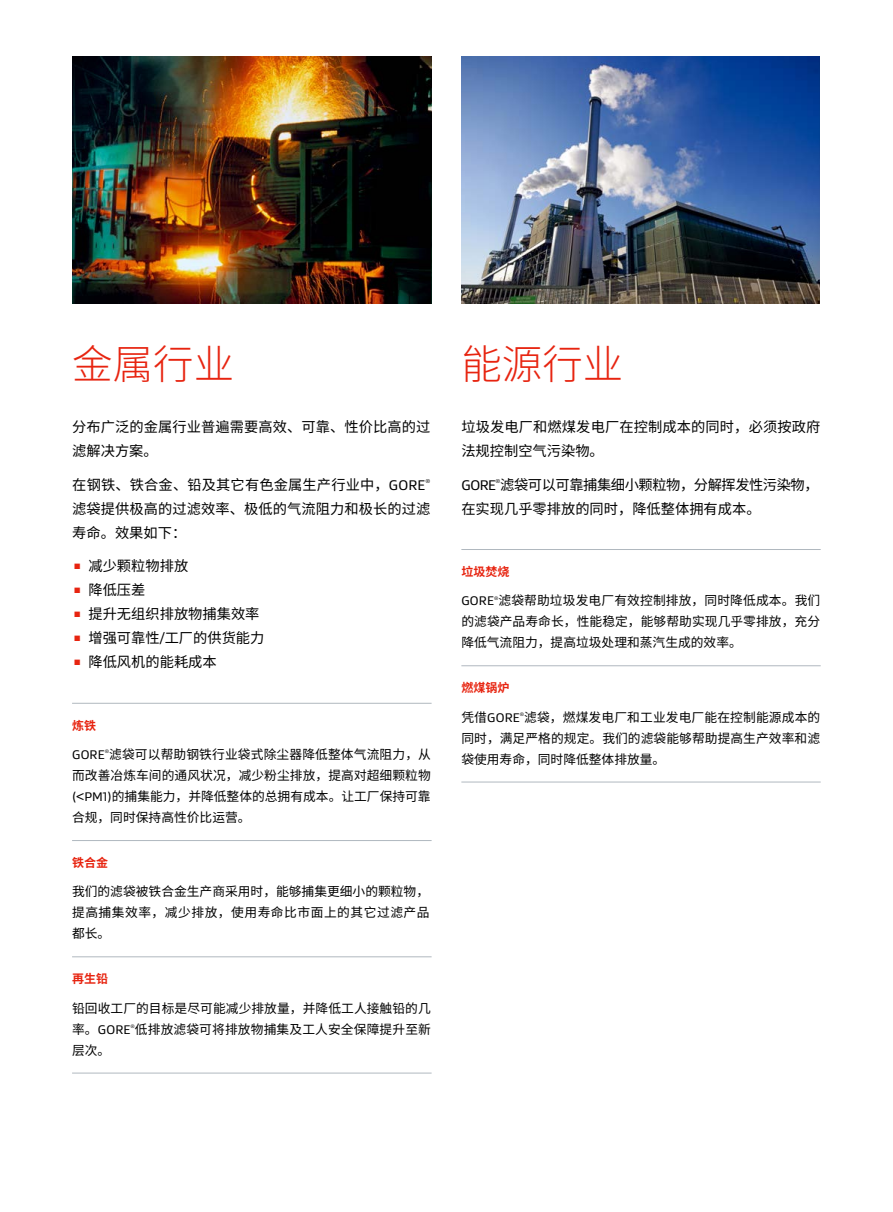
<style>
.page{position:relative;width:893px;height:1212px;background:#fff}
.page>*{position:absolute;margin:0;border:0;box-sizing:border-box;transform-origin:0 0}
.t1{font:300 40.5px "Noto Sans CJ Ksc";color:#e72410}
.t2{font:14.25px/24px "Noto Sans CJ Ksc";color:#000}
.t3{font:14.25px "Noto Sans CJ Ksc";letter-spacing:-.03em;color:#000}
.t4{font:12.75px/21px "Noto Sans CJ Ksc";letter-spacing:.005em;color:#000}
.t5{font:700 12px "Noto Sans CJ Ksc";color:#e72410}
.t6{font:5.7px "Gore Gustan";color:#000}
.t7{font:5.1px "Gore Gustan";color:#000}
.s1{font-family:"Gore Gustan"}
</style>
<div class="page">
<hr style="left:461px;top:549px;width:360px;height:1px;background:#b0b8bf">
<hr style="left:461px;top:665px;width:360px;height:1px;background:#b0b8bf">
<hr style="left:461px;top:782px;width:360px;height:1px;background:#b0b8bf">
<img style="left:461px;top:56px;width:358px;height:247px">
<hr style="left:72px;top:703px;width:360px;height:1px;background:#b0b8bf">
<hr style="left:72px;top:840px;width:360px;height:1px;background:#b0b8bf">
<hr style="left:72px;top:956px;width:360px;height:1px;background:#b0b8bf">
<hr style="left:72px;top:1073px;width:360px;height:1px;background:#b0b8bf">
<img style="left:72px;top:56px;width:360px;height:247px">
<h1 class="t1" style="left:72px;top:341px;width:163px">金属行业</h1>
<p class="t2" style="left:72px;top:415px;width:359px">分布广泛的金属行业普遍需要高效、可靠、性价比高的过滤解决方案。</p>
<p class="t2" style="left:72px;top:473px;width:355px">在钢铁、铁合金、铅及其它有色金属生产行业中，<span class="s1">GORE</span></p>
<p class="t6" style="left:425px;top:477px;width:6px">®</p>
<p class="t2" style="left:72px;top:497px;width:359px">滤袋提供极高的过滤效率、极低的气流阻力和极长的过滤寿命。效果如下：</p>
<p class="t2" style="left:72px;top:554px;width:117px"><sup>▪</sup> 减少颗粒物排放</p>
<p class="t2" style="left:72px;top:578px;width:75px"><sup>▪</sup> 降低压差</p>
<p class="t2" style="left:72px;top:602px;width:189px"><sup>▪</sup> 提升无组织排放物捕集效率</p>
<p class="t2" style="left:72px;top:626px;width:194px"><sup>▪</sup> 增强可靠性<span class="s1">/</span>工厂的供货能力</p>
<p class="t2" style="left:72px;top:650px;width:146px"><sup>▪</sup> 降低风机的能耗成本</p>
<p class="t5" style="left:72px;top:719px;width:25px">炼铁</p>
<p class="t4" style="left:72px;top:744px;width:360px"><span class="s1">GORE</span> 滤袋可以帮助钢铁行业袋式除尘器降低整体气流阻力，从</p>
<p class="t7" style="left:105px;top:748px;width:6px">®</p>
<p class="t4" style="left:72px;top:765px;width:360px;text-align:justify">而改善冶炼车间的通风状况，减少粉尘排放，提高对超细颗粒物<span class="s1">(&lt;PM1)</span>的捕集能力，并降低整体的总拥有成本。让工厂保持可靠合规，同时保持高性价比运营。</p>
<p class="t5" style="left:72px;top:856px;width:37px">铁合金</p>
<p class="t4" style="left:72px;top:881px;width:359px;text-align:justify">我们的滤袋被铁合金生产商采用时，能够捕集更细小的颗粒物，提高捕集效率，减少排放，使用寿命比市面上的其它过滤产品都长。</p>
<p class="t5" style="left:72px;top:972px;width:37px">再生铅</p>
<p class="t4" style="left:72px;top:998px;width:360px">铅回收工厂的目标是尽可能减少排放量，并降低工人接触铅的几率。<span class="s1">GORE</span> 低排放滤袋可将排放物捕集及工人安全保障提升至新</p>
<p class="t7" style="left:131px;top:1023px;width:6px">®</p>
<p class="t4" style="left:72px;top:1040px;width:40px">层次。</p>
<h1 class="t1" style="left:461px;top:341px;width:163px">能源行业</h1>
<p class="t2" style="left:461px;top:415px;width:360px">垃圾发电厂和燃煤发电厂在控制成本的同时，必须按政府法规控制空气污染物。</p>
<p class="t3" style="left:461px;top:476px;width:359px"><span class="s1">GORE</span> 滤袋可以可靠捕集细小颗粒物，分解挥发性污染物，</p>
<p class="t6" style="left:496px;top:477px;width:6px">®</p>
<p class="t2" style="left:461px;top:497px;width:301px">在实现几乎零排放的同时，降低整体拥有成本。</p>
<p class="t5" style="left:461px;top:565px;width:49px">垃圾焚烧</p>
<p class="t4" style="left:461px;top:590px;width:360px"><span class="s1">GORE</span> 滤袋帮助垃圾发电厂有效控制排放，同时降低成本。我们</p>
<p class="t7" style="left:494px;top:594px;width:6px">®</p>
<p class="t4" style="left:461px;top:611px;width:360px">的滤袋产品寿命长，性能稳定，能够帮助实现几乎零排放，充分降低气流阻力，提高垃圾处理和蒸汽生成的效率。</p>
<p class="t5" style="left:461px;top:681px;width:49px">燃煤锅炉</p>
<p class="t4" style="left:461px;top:707px;width:360px">凭借<span class="s1">GORE</span> 滤袋，燃煤发电厂和工业发电厂能在控制能源成本的</p>
<p class="t7" style="left:520px;top:711px;width:6px">®</p>
<p class="t4" style="left:461px;top:728px;width:360px">同时，满足严格的规定。我们的滤袋能够帮助提高生产效率和滤袋使用寿命，同时降低整体排放量。</p>
</div>
